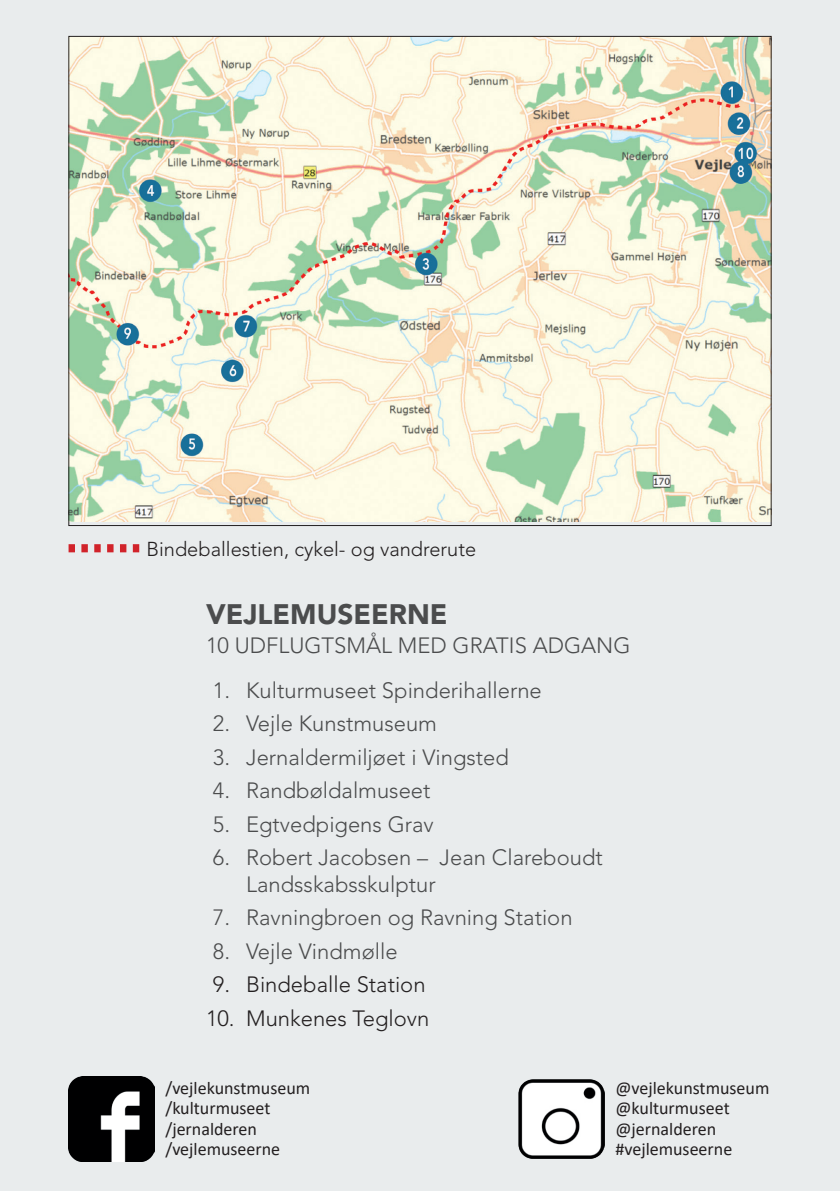
<style>
.page{position:relative;width:840px;height:1191px;background:#fff}
.page>*{position:absolute;margin:0;border:0;box-sizing:border-box;transform-origin:0 0}
.t1{font:900 28px "Avenir LT Std";color:#4b4c4d}
.t2{font:300 22px/26.4px "Avenir LT Std";color:#4b4c4d}
.t3{font:300 22px "Avenir LT Std";color:#231f20}
.t4{font:300 20px "Avenir LT Std";color:#231f20}
.t5{font:18px/20.2px "Calibri";color:#231f20}
</style>
<div class="page">
<div style="left:0;top:0;width:839px;height:1191px;background:#e9eced"></div>
<img style="left:70px;top:38px;width:699px;height:483px">
<svg style="left:68px;top:544px;width:71px;height:8px"></svg>
<img style="left:68px;top:1076px;width:86px;height:85px">
<img style="left:518px;top:1079px;width:85px;height:79px">
<p class="t4" style="left:146px;top:537px;width:331px">Bindeballestien, cykel- og vandrerute</p>
<p class="t1" style="left:206px;top:597px;width:243px">VEJLEMUSEERNE</p>
<p class="t2" style="left:206px;top:632px;width:426px">10 UDFLUGTSMÅL MED GRATIS ADGANG</p>
<p class="t2" style="left:213px;top:677px;width:330px">1. Kulturmuseet Spinderihallerne</p>
<p class="t2" style="left:213px;top:710px;width:225px">2. Vejle Kunstmuseum</p>
<p class="t2" style="left:213px;top:744px;width:297px">3. Jernaldermiljøet i Vingsted</p>
<p class="t2" style="left:213px;top:777px;width:219px">4. Randbøldalmuseet</p>
<p class="t2" style="left:213px;top:811px;width:222px">5. Egtvedpigens Grav</p>
<p class="t2" style="left:246px;top:844px;width:358px;text-indent:-33px">6. Robert Jacobsen – Jean Clareboudt<br>Landsskabsskulptur</p>
<p class="t2" style="left:213px;top:904px;width:361px">7. Ravningbroen og Ravning Station</p>
<p class="t2" style="left:213px;top:938px;width:186px">8. Vejle Vindmølle</p>
<p class="t3" style="left:213px;top:971px;width:214px">9. Bindeballe Station</p>
<p class="t3" style="left:206px;top:1005px;width:225px">10. Munkenes Teglovn</p>
<p class="t5" style="left:165px;top:1077px;width:146px">/vejlekunstmuseum /kulturmuseet /jernalderen /vejlemuseerne</p>
<p class="t5" style="left:615px;top:1077px;width:155px">@vejlekunstmuseum @kulturmuseet @jernalderen #vejlemuseerne</p>
</div>
